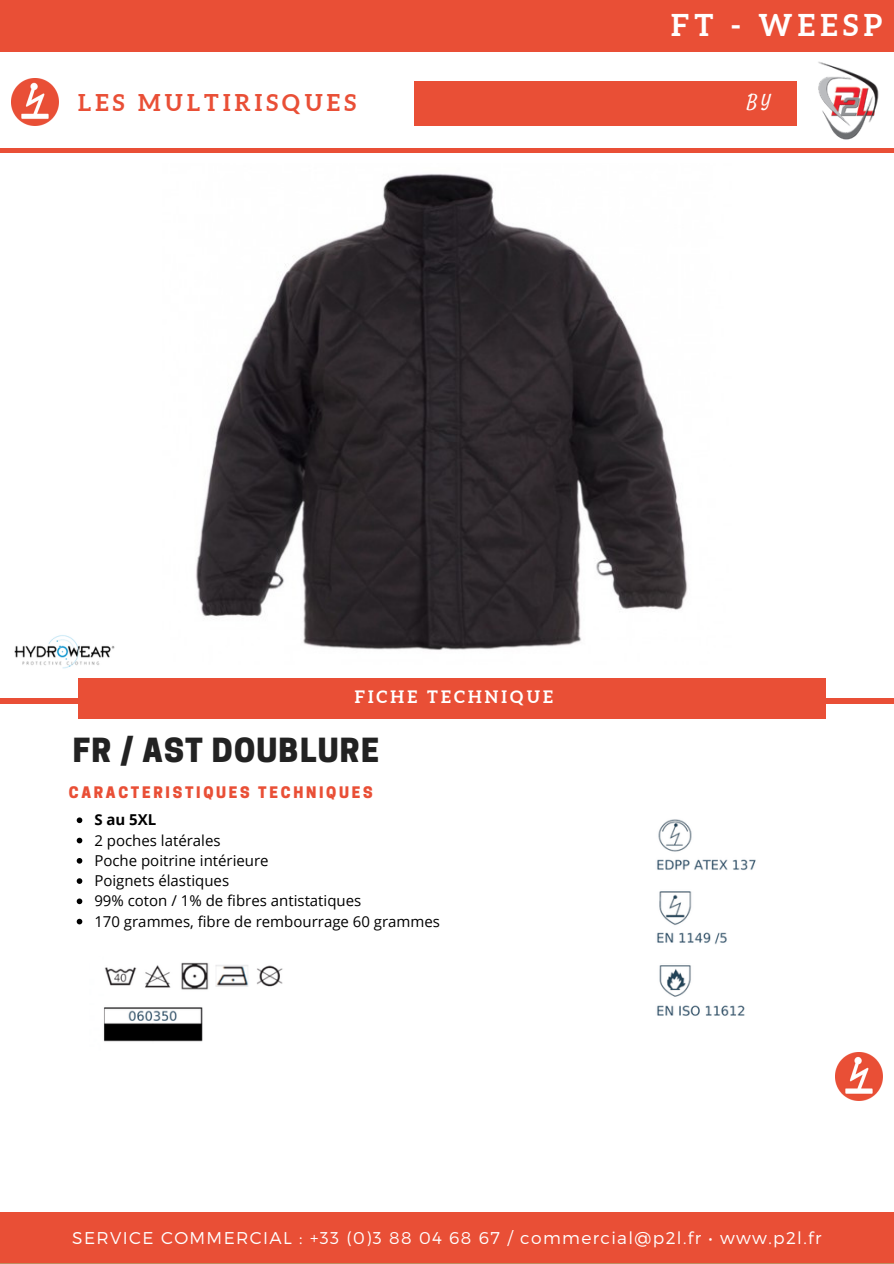
<style>
.page{position:relative;width:894px;height:1264px;background:#fff}
.page>*{position:absolute;margin:0;border:0;box-sizing:border-box;transform-origin:0 0}
.t1{font:800 31.2px "Cooper Hewitt";letter-spacing:.04em;color:#222}
.t2{font:700 30px "Aleo";letter-spacing:.18em;color:#fff}
.t3{font:700 23.1px "Aleo";letter-spacing:.18em;color:#e94f36}
.t4{font:18px "Satisfy";color:#fff}
.t5{font:300 17.1px "Montserrat";letter-spacing:.08em;color:#fff}
.t6{font:700 17.1px "Aleo";letter-spacing:.18em;color:#fff}
.t7{font:15px "Open Sans";color:#000}
.t8{font:800 15px "Cooper Hewitt";letter-spacing:.18em;color:#e94f36}
.t9{font:700 15px "Open Sans";color:#000}
</style>
<div class="page">
<div style="left:0;top:698px;width:893px;height:5px;background:#e94f36"></div>
<div style="left:78px;top:678px;width:747px;height:40px;background:#e94f36"></div>
<div style="left:0;top:1212px;width:893px;height:51px;background:#e94f36"></div>
<div style="left:0;top:0;width:893px;height:52px;background:#e94f36"></div>
<hr style="left:0;top:1263px;width:893px;height:1px;background:#be8d60">
<div style="left:0;top:148px;width:893px;height:5px;background:#e94f36"></div>
<img style="left:818px;top:62px;width:61px;height:78px">
<div style="left:414px;top:82px;width:382px;height:44px;background:#e94f36"></div>
<img style="left:11px;top:78px;width:48px;height:48px">
<img style="left:835px;top:1052px;width:47px;height:48px">
<img style="left:14px;top:635px;width:101px;height:34px">
<img style="left:196px;top:174px;width:492px;height:476px">
<img style="left:657px;top:819px;width:99px;height:197px">
<svg style="left:77px;top:817px;width:5px;height:6px"></svg>
<svg style="left:77px;top:837px;width:5px;height:6px"></svg>
<svg style="left:77px;top:858px;width:5px;height:5px"></svg>
<svg style="left:77px;top:878px;width:5px;height:5px"></svg>
<svg style="left:77px;top:898px;width:5px;height:6px"></svg>
<svg style="left:77px;top:918px;width:5px;height:6px"></svg>
<img style="left:103px;top:962px;width:180px;height:80px">
<p class="t2" style="left:671px;top:7px;width:212px">FT - WEESP</p>
<p class="t3" style="left:78px;top:89px;width:279px">LES MULTIRISQUES</p>
<p class="t4" style="left:746px;top:90px;width:25px">BY</p>
<p class="t6" style="left:354px;top:687px;width:200px">FICHE TECHNIQUE</p>
<p class="t1" style="left:73px;top:739px;width:308px">FR / AST DOUBLURE</p>
<p class="t8" style="left:69px;top:786px;width:305px">CARACTERISTIQUES TECHNIQUES</p>
<p class="t9" style="left:94px;top:809px;width:63px">S au 5XL</p>
<p class="t7" style="left:94px;top:829px;width:128px">2 poches latérales</p>
<p class="t7" style="left:94px;top:849px;width:176px">Poche poitrine intérieure</p>
<p class="t7" style="left:94px;top:870px;width:136px">Poignets élastiques</p>
<p class="t7" style="left:94px;top:890px;width:268px">99% coton / 1% de fibres antistatiques</p>
<p class="t7" style="left:94px;top:910px;width:347px">170 grammes, fibre de rembourrage 60 grammes</p>
<p class="t5" style="left:72px;top:1227px;width:750px">SERVICE COMMERCIAL : +33 (0)3 88 04 68 67 / commercial@p2l.fr • www.p2l.fr</p>
</div>
